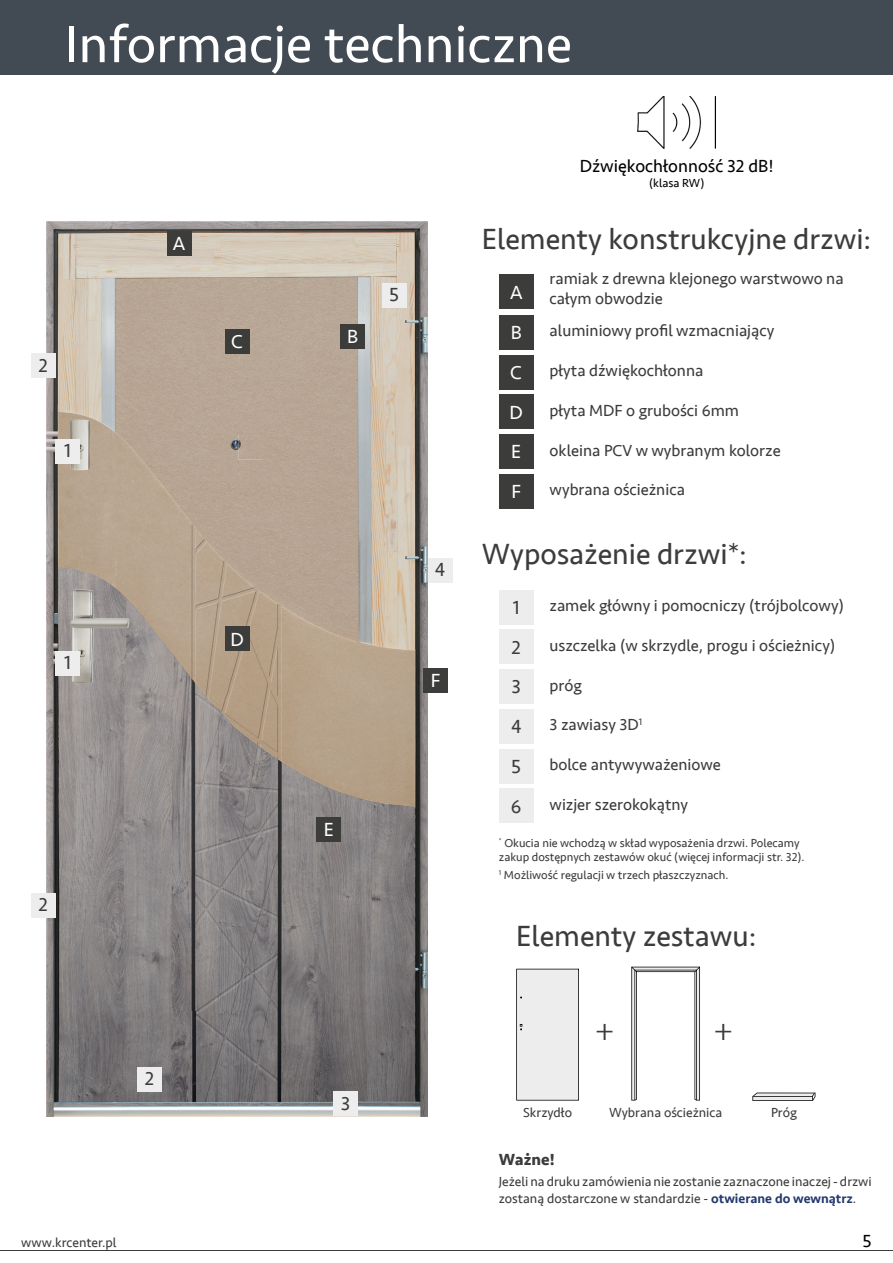
<style>
.page{position:relative;width:893px;height:1263px;background:#fff}
.page>*{position:absolute;margin:0;border:0;box-sizing:border-box;transform-origin:0 0}
.t1{font:54px "Seravek";color:#fff}
.t2{font:33px "Minion Pro";color:#3c3c3b}
.t3{font:30px "Seravek";color:#3c3c3b}
.t4{font:19.5px/39.8px "Seravek";color:#3c3c3b}
.t5{font:19.5px/39.8px "Seravek";color:#fff}
.t6{font:18px "Seravek";color:#000}
.t7{font:16.5px/19.8px "Seravek";color:#3c3c3b}
.t8{font:700 16.5px "Seravek";color:#3c3c3b}
.t9{font:13.5px/16.2px "Seravek";color:#3c3c3b}
.t10{font:12px/14.4px "Seravek";color:#3c3c3b}
.t11{font:12px "Seravek";color:#000}
.s1{font-weight:500;color:#233a6e}
</style>
<div class="page">
<hr style="left:0;top:1250px;width:893px;height:1px;background:#3c3c3b">
<div style="left:0;top:0;width:893px;height:74px;background:#424b54"></div>
<img style="left:47px;top:221px;width:381px;height:895px">
<img style="left:239px;top:435px;width:24px;height:24px">
<svg style="left:246px;top:440px;width:9px;height:13px"></svg>
<div style="left:499px;top:275px;width:35px;height:34px;background:#3c3c3b"></div>
<div style="left:499px;top:315px;width:35px;height:35px;background:#3c3c3b"></div>
<div style="left:499px;top:355px;width:35px;height:34px;background:#3c3c3b"></div>
<div style="left:499px;top:394px;width:35px;height:35px;background:#3c3c3b"></div>
<div style="left:499px;top:434px;width:35px;height:35px;background:#3c3c3b"></div>
<div style="left:499px;top:474px;width:35px;height:35px;background:#3c3c3b"></div>
<div style="left:499px;top:590px;width:35px;height:34px;background:#ededed"></div>
<div style="left:499px;top:709px;width:35px;height:35px;background:#ededed"></div>
<div style="left:499px;top:629px;width:35px;height:35px;background:#ededed"></div>
<div style="left:499px;top:749px;width:35px;height:34px;background:#ededed"></div>
<div style="left:499px;top:788px;width:35px;height:35px;background:#ededed"></div>
<div style="left:499px;top:669px;width:35px;height:35px;background:#ededed"></div>
<div style="left:516px;top:969px;width:63px;height:131px;background:#ededed"></div>
<svg style="left:631px;top:967px;width:69px;height:133px"></svg>
<svg style="left:752px;top:1092px;width:63px;height:9px"></svg>
<div style="left:55px;top:651px;width:25px;height:24px;background:#ededed"></div>
<div style="left:55px;top:439px;width:25px;height:24px;background:#ededed"></div>
<div style="left:31px;top:354px;width:24px;height:24px;background:#ededed"></div>
<div style="left:31px;top:893px;width:24px;height:24px;background:#ededed"></div>
<div style="left:137px;top:1067px;width:25px;height:24px;background:#ededed"></div>
<div style="left:333px;top:1091px;width:25px;height:25px;background:#ededed"></div>
<div style="left:428px;top:558px;width:24px;height:25px;background:#ededed"></div>
<div style="left:382px;top:283px;width:24px;height:25px;background:#ededed"></div>
<div style="left:225px;top:329px;width:24px;height:25px;background:#3c3c3b"></div>
<div style="left:225px;top:626px;width:24px;height:25px;background:#3c3c3b"></div>
<div style="left:317px;top:817px;width:24px;height:25px;background:#3c3c3b"></div>
<div style="left:423px;top:668px;width:25px;height:24px;background:#3c3c3b"></div>
<div style="left:167px;top:231px;width:24px;height:25px;background:#3c3c3b"></div>
<div style="left:340px;top:324px;width:25px;height:25px;background:#3c3c3b"></div>
<img style="left:638px;top:96px;width:78px;height:52px">
<h1 class="t1" style="left:64px;top:2px;width:509px">Informacje techniczne</h1>
<p class="t6" style="left:580px;top:152px;width:195px">Dźwiękochłonność 32 dB!</p>
<p class="t11" style="left:649px;top:173px;width:57px">(klasa RW)</p>
<p class="t4" style="left:38px;top:345px;width:11px">2</p>
<p class="t4" style="left:64px;top:430px;width:8px">1</p>
<p class="t4" style="left:64px;top:642px;width:8px">1</p>
<p class="t5" style="left:173px;top:224px;width:15px">A</p>
<p class="t5" style="left:231px;top:322px;width:13px">C</p>
<p class="t5" style="left:231px;top:619px;width:15px">D</p>
<p class="t4" style="left:38px;top:884px;width:11px">2</p>
<p class="t4" style="left:145px;top:1059px;width:11px">2</p>
<p class="t5" style="left:347px;top:317px;width:13px">B</p>
<p class="t4" style="left:389px;top:275px;width:11px">5</p>
<p class="t5" style="left:324px;top:810px;width:11px">E</p>
<p class="t4" style="left:435px;top:550px;width:12px">4</p>
<p class="t5" style="left:431px;top:660px;width:11px">F</p>
<p class="t4" style="left:341px;top:1083px;width:11px">3</p>
<h3 class="t3" style="left:482px;top:216px;width:391px">Elementy konstrukcyjne drzwi:</h3>
<p class="t5" style="left:510px;top:272px;width:15px">A</p>
<p class="t7" style="left:550px;top:269px;width:296px">ramiak z drewna klejonego warstwowo na całym obwodzie</p>
<p class="t5" style="left:511px;top:313px;width:13px">B</p>
<p class="t7" style="left:550px;top:321px;width:226px">aluminiowy profil wzmacniający</p>
<p class="t5" style="left:510px;top:352px;width:13px">C</p>
<p class="t7" style="left:550px;top:361px;width:155px">płyta dźwiękochłonna</p>
<p class="t5" style="left:510px;top:392px;width:15px">D</p>
<p class="t7" style="left:550px;top:400px;width:191px">płyta MDF o grubości 6mm</p>
<p class="t5" style="left:511px;top:432px;width:11px">E<br>F</p>
<p class="t7" style="left:550px;top:440px;width:233px">okleina PCV w wybranym kolorze</p>
<p class="t7" style="left:550px;top:480px;width:137px">wybrana ościeżnica</p>
<h3 class="t3" style="left:482px;top:531px;width:266px">Wyposażenie drzwi*:</h3>
<p class="t4" style="left:513px;top:587px;width:8px">1</p>
<p class="t7" style="left:550px;top:596px;width:296px">zamek główny i pomocniczy (trójbolcowy)</p>
<p class="t4" style="left:512px;top:627px;width:11px">2</p>
<p class="t7" style="left:550px;top:635px;width:287px">uszczelka (w skrzydle, progu i ościeżnicy)</p>
<p class="t4" style="left:511px;top:667px;width:11px">3</p>
<p class="t7" style="left:550px;top:675px;width:34px">próg</p>
<p class="t4" style="left:511px;top:707px;width:12px">4</p>
<p class="t7" style="left:550px;top:715px;width:94px">3 zawiasy 3D<sup>1</sup></p>
<p class="t4" style="left:511px;top:746px;width:12px">5<br>6</p>
<p class="t7" style="left:550px;top:755px;width:173px">bolce antywyważeniowe</p>
<p class="t7" style="left:550px;top:794px;width:140px">wizjer szerokokątny</p>
<p class="t10" style="left:499px;top:835px;width:307px"><sup>*</sup> Okucia nie wchodzą w skład wyposażenia drzwi. Polecamy zakup dostępnych zestawów okuć (więcej informacji str. 32).</p>
<p class="t10" style="left:499px;top:868px;width:231px"><sup>1</sup> Możliwość regulacji w trzech płaszczyznach.</p>
<h3 class="t3" style="left:516px;top:913px;width:242px">Elementy zestawu:</h3>
<h2 class="t2" style="left:595px;top:1008px;width:21px">+</h2>
<h2 class="t2" style="left:714px;top:1008px;width:21px">+</h2>
<p class="t9" style="left:523px;top:1104px;width:51px">Skrzydło</p>
<p class="t9" style="left:609px;top:1104px;width:115px">Wybrana ościeżnica</p>
<p class="t9" style="left:771px;top:1104px;width:27px">Próg</p>
<p class="t8" style="left:499px;top:1146px;width:58px">Ważne!</p>
<p class="t9" style="left:499px;top:1174px;width:374px">Jeżeli na druku zamówienia nie zostanie zaznaczone inaczej - drzwi zostaną dostarczone w standardzie - <span class="s1">otwierane do wewnątrz</span>.</p>
<p class="t9" style="left:21px;top:1234px;width:97px">www.krcenter.pl</p>
<p class="t6" style="left:862px;top:1226px;width:11px">5</p>
</div>
